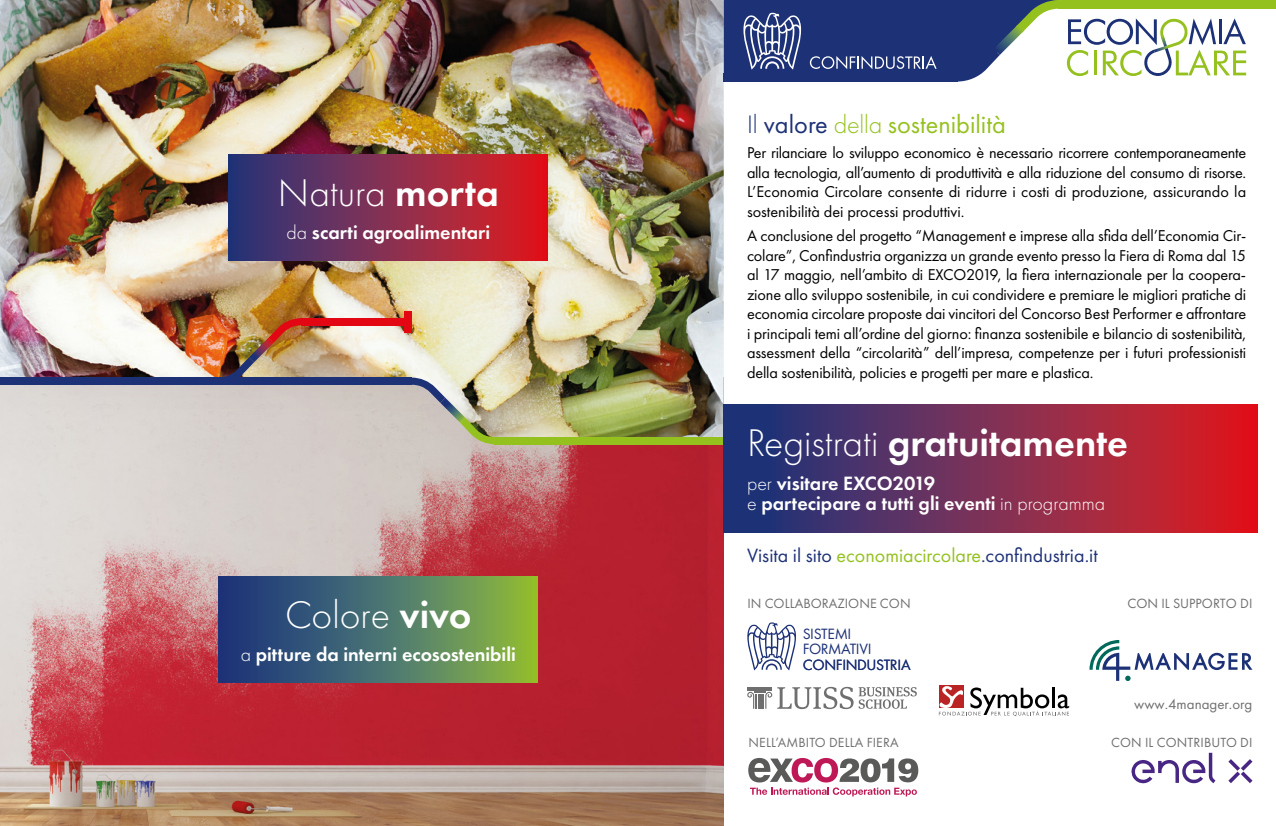
<style>
.page{position:relative;width:1276px;height:826px;background:#fff}
.page>*{position:absolute;margin:0;border:0;box-sizing:border-box;transform-origin:0 0}
.t1{font:600 40px "Futura PT";color:#fff}
.t2{font:300 40px "Futura PT";color:#fff}
.t3{font:26.25px "Futura PT";color:#95c11f}
.t4{font:600 20px/20px "Futura PT";color:#fff}
.t5{font:20px "Futura PT";color:#1d3176}
.t6{font:16.25px/19.5px "Futura PT";letter-spacing:-.01em;color:#000;text-align:justify}
.t7{font:15.5px/15.5px "Futura PT";letter-spacing:-.025em;color:#1d3176}
.t8{font:14.88px "Futura PT";color:#706f6f}
.t9{font:13.88px "Futura PT";color:#706f6f}
.t10{font:13.75px "Futura PT";letter-spacing:.01em;color:#706f6f}
.s1{font-weight:600}
.s2{font-weight:300}
.s3{font-weight:300;color:#1d3176}
.s4{color:#1d3176}
.s5{color:#95c11f}
</style>
<div class="page">
<img style="left:0;top:439px;width:724px;height:387px">
<img style="left:0;top:0;width:724px;height:439px">
<div style="left:301px;top:318px;width:111px;height:7px;background:#e30613"></div>
<div style="left:405px;top:311px;width:7px;height:21px;background:#e30613"></div>
<div style="left:0;top:377px;width:412px;height:8px;background:#1d3176"></div>
<div style="left:494px;top:437px;width:230px;height:7px;background:#95c11f"></div>
<img style="left:218px;top:318px;width:83px;height:59px">
<img style="left:411px;top:377px;width:83px;height:67px">
<svg style="left:1089px;top:640px;width:163px;height:41px"></svg>
<svg style="left:747px;top:687px;width:170px;height:22px"></svg>
<div style="left:939px;top:685px;width:24px;height:23px;background:#bb2425"></div>
<svg style="left:938px;top:686px;width:131px;height:30px"></svg>
<svg style="left:747px;top:622px;width:49px;height:48px"></svg>
<div style="left:1058px;top:0;width:218px;height:9px;background:#95c11f"></div>
<div style="left:769px;top:404px;width:488px;height:128px;background:linear-gradient(to right,#273a7d,#e51c1e)"></div>
<div style="left:724px;top:404px;width:45px;height:128px;background:#1d3176"></div>
<svg style="left:1067px;top:18px;width:179px;height:58px"></svg>
<svg style="left:724px;top:0;width:334px;height:81px"></svg>
<svg style="left:748px;top:758px;width:170px;height:38px"></svg>
<svg style="left:1131px;top:752px;width:121px;height:31px"></svg>
<div style="left:229px;top:154px;width:319px;height:107px;background:linear-gradient(to right,#273a7d,#e61d1e)"></div>
<svg style="left:219px;top:576px;width:319px;height:106px"></svg>
<h1 class="t2" style="left:278px;top:170px;width:222px">Natura <span class="s1">morta</span></h1>
<p class="t4" style="left:287px;top:222px;width:205px"><span class="s2">da</span> scarti agroalimentari</p>
<h1 class="t2" style="left:285px;top:592px;width:188px">Colore <span class="s1">vivo</span></h1>
<p class="t4" style="left:241px;top:644px;width:276px"><span class="s2">a</span> pitture da interni ecosostenibili</p>
<h2 class="t3" style="left:747px;top:109px;width:260px"><span class="s3">Il</span> <span class="s4">valore</span> <span class="s2">della</span> sostenibilità</h2>
<p class="t6" style="left:747px;top:143px;width:501px">Per rilanciare lo sviluppo economico è necessario ricorrere contemporaneamente alla tecnologia, all’aumento di produttività e alla riduzione del consumo di risorse.<br>L’Economia Circolare consente di ridurre i costi di produzione, assicurando la sostenibilità dei processi produttivi.</p>
<p class="t6" style="left:747px;top:226px;width:501px">A conclusione del progetto “Management e imprese alla sfida dell’Economia Cir&shy;colare”, Confindustria organizza un grande evento presso la Fiera di Roma dal 15 al 17 maggio, nell’ambito di EXCO2019, la fiera internazionale per la coopera&shy;zione allo sviluppo sostenibile, in cui condividere e premiare le migliori pratiche di economia circolare proposte dai vincitori del Concorso Best Performer e affrontare i principali temi all’ordine del giorno: finanza sostenibile e bilancio di sostenibilità, assessment della “circolarità” dell’impresa, competenze per i futuri professionisti della sostenibilità, policies e progetti per mare e plastica.</p>
<h1 class="t1" style="left:747px;top:417px;width:383px"><span class="s2">Registrati</span> gratuitamente</h1>
<p class="t4" style="left:747px;top:472px;width:359px"><span class="s2">per</span> visitare EXCO2019<br><span class="s2">e</span> partecipare a tutti gli eventi <span class="s2">in programma</span></p>
<p class="t5" style="left:747px;top:543px;width:352px">Visita il sito <span class="s5">economiacircolare</span>.confindustria.it</p>
<p class="t9" style="left:747px;top:595px;width:165px">IN COLLABORAZIONE CON</p>
<p class="t9" style="left:1127px;top:595px;width:126px">CON IL SUPPORTO DI</p>
<p class="t7" style="left:802px;top:625px;width:109px">SISTEMI<br>FORMATIVI<br>CONFINDUSTRIA</p>
<p class="t8" style="left:1134px;top:695px;width:120px">www.4manager.org</p>
<p class="t10" style="left:748px;top:733px;width:151px">NELL’AMBITO DELLA FIERA</p>
<p class="t10" style="left:1111px;top:733px;width:143px">CON IL CONTRIBUTO DI</p>
</div>
